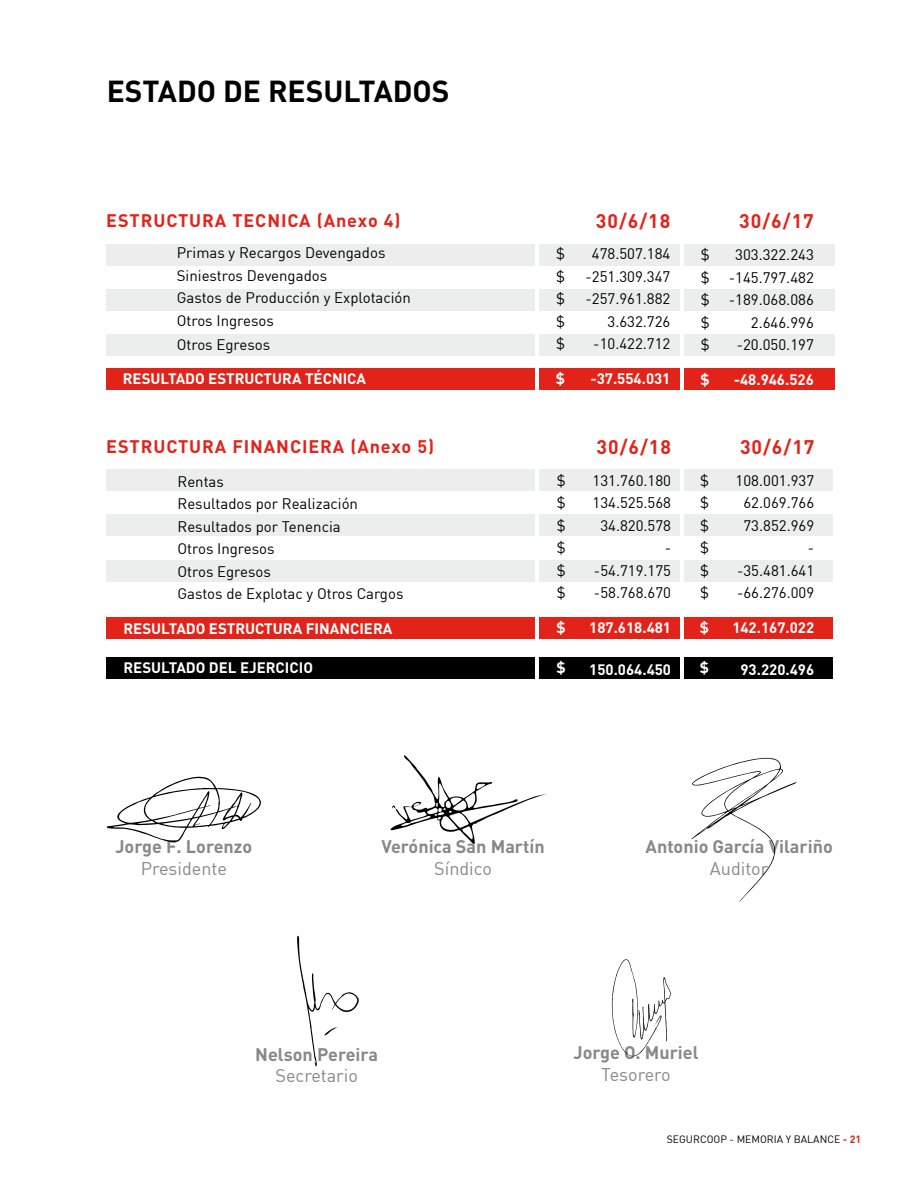
<style>
.page{position:relative;width:918px;height:1188px;background:#fff}
.page>*{position:absolute;margin:0;border:0;box-sizing:border-box;transform-origin:0 0}
.t1{font:700 30px "DIN Pro";color:#000}
.t2{font:700 19.5px "DIN Pro";letter-spacing:.05em;color:#e2231a}
.t3{font:700 18px "DIN Pro";color:#87888a}
.t4{font:700 18px "DIN Pro";letter-spacing:.05em;color:#e2231a}
.t5{font:18px "DIN";color:#87888a}
.t6{font:15px/22.5px "DIN";color:#000;text-align:right}
.t7{font:700 15px "DIN Pro";color:#fff}
.t8{font:10.5px "DIN";color:#000}
.s1{font-family:"DIN Pro";font-weight:700;color:#e2231a}
</style>
<div class="page">
<div style="left:106px;top:244px;width:728px;height:21px;background:#eceded"></div>
<div style="left:107px;top:469px;width:726px;height:22px;background:#eceded"></div>
<div style="left:106px;top:369px;width:728px;height:21px;background:#e2231a"></div>
<div style="left:107px;top:617px;width:726px;height:22px;background:#e2231a"></div>
<div style="left:107px;top:658px;width:726px;height:21px;background:#000"></div>
<div style="left:106px;top:289px;width:728px;height:22px;background:#eceded"></div>
<div style="left:107px;top:515px;width:726px;height:21px;background:#eceded"></div>
<div style="left:106px;top:334px;width:728px;height:22px;background:#eceded"></div>
<div style="left:107px;top:560px;width:726px;height:22px;background:#eceded"></div>
<hr style="left:680px;top:222px;width:4px;height:474px;background:#fff">
<hr style="left:535px;top:222px;width:4px;height:474px;background:#fff">
<svg style="left:107px;top:777px;width:154px;height:65px"></svg>
<svg style="left:612px;top:959px;width:59px;height:98px"></svg>
<svg style="left:297px;top:936px;width:62px;height:131px"></svg>
<svg style="left:391px;top:755px;width:155px;height:89px"></svg>
<svg style="left:691px;top:757px;width:106px;height:145px"></svg>
<h1 class="t1" style="left:107px;top:71px;width:344px">ESTADO DE RESULTADOS</h1>
<p class="t4" style="left:106px;top:209px;width:296px">ESTRUCTURA TECNICA (Anexo 4)</p>
<h2 class="t2" style="left:596px;top:207px;width:76px">30/6/18</h2>
<p class="t6" style="left:177px;top:241px;width:236px;text-align:left">Primas y Recargos Devengados<br>Siniestros Devengados<br>Gastos de Producción y Explotación<br>Otros Ingresos</p>
<p class="t6" style="left:177px;top:333px;width:95px">Otros Egresos</p>
<p class="t7" style="left:123px;top:369px;width:245px">RESULTADO ESTRUCTURA TÉCNICA</p>
<p class="t6" style="left:556px;top:242px;width:10px;text-align:justify">$ $ $ $ $</p>
<p class="t7" style="left:556px;top:368px;width:11px">$</p>
<p class="t6" style="left:585px;top:242px;width:86px">478.507.184 -251.309.347 -257.961.882<br>3.632.726 -10.422.712</p>
<p class="t7" style="left:590px;top:368px;width:82px">-37.554.031</p>
<p class="t4" style="left:106px;top:434px;width:329px">ESTRUCTURA FINANCIERA (Anexo 5)</p>
<h2 class="t2" style="left:597px;top:434px;width:76px">30/6/18</h2>
<p class="t6" style="left:178px;top:470px;width:227px;text-align:left">Rentas<br>Resultados por Realización<br>Resultados por Tenencia<br>Otros Ingresos<br>Otros Egresos<br>Gastos de Explotac y Otros Cargos</p>
<p class="t7" style="left:124px;top:618px;width:270px">RESULTADO ESTRUCTURA FINANCIERA</p>
<p class="t7" style="left:124px;top:658px;width:191px">RESULTADO DEL EJERCICIO</p>
<p class="t6" style="left:557px;top:469px;width:10px;text-align:justify">$ $ $ $ $ $</p>
<p class="t7" style="left:557px;top:617px;width:11px">$</p>
<p class="t7" style="left:557px;top:658px;width:11px">$</p>
<p class="t6" style="left:593px;top:469px;width:80px">131.760.180<br>134.525.568<br>34.820.578 - -54.719.175 -58.768.670</p>
<p class="t7" style="left:589px;top:617px;width:83px">187.618.481</p>
<p class="t7" style="left:589px;top:659px;width:83px">150.064.450</p>
<p class="t6" style="left:701px;top:243px;width:10px;text-align:justify">$ $ $ $ $</p>
<p class="t7" style="left:700px;top:369px;width:11px">$</p>
<p class="t6" style="left:700px;top:469px;width:10px;text-align:justify">$ $ $ $ $ $</p>
<p class="t7" style="left:700px;top:617px;width:11px">$</p>
<p class="t7" style="left:700px;top:658px;width:11px">$</p>
<h2 class="t2" style="left:739px;top:207px;width:76px">30/6/17</h2>
<p class="t6" style="left:729px;top:243px;width:86px">303.322.243 -145.797.482 -189.068.086<br>2.646.996 -20.050.197</p>
<p class="t7" style="left:734px;top:369px;width:82px">-48.946.526</p>
<h2 class="t2" style="left:740px;top:434px;width:76px">30/6/17</h2>
<p class="t6" style="left:736px;top:469px;width:80px">108.001.937<br>62.069.766<br>73.852.969 - -35.481.641 -66.276.009</p>
<p class="t7" style="left:732px;top:617px;width:83px">142.167.022</p>
<p class="t7" style="left:741px;top:659px;width:75px">93.220.496</p>
<p class="t3" style="left:115px;top:834px;width:138px">Jorge F. Lorenzo</p>
<p class="t5" style="left:141px;top:857px;width:88px">Presidente</p>
<p class="t3" style="left:381px;top:834px;width:165px">Verónica San Martín</p>
<p class="t5" style="left:434px;top:857px;width:59px">Síndico</p>
<p class="t3" style="left:646px;top:834px;width:189px">Antonio García Vilariño</p>
<p class="t5" style="left:710px;top:857px;width:60px">Auditor</p>
<p class="t3" style="left:255px;top:1042px;width:124px">Nelson Pereira</p>
<p class="t5" style="left:276px;top:1065px;width:84px">Secretario</p>
<p class="t3" style="left:574px;top:1041px;width:126px">Jorge O. Muriel</p>
<p class="t5" style="left:601px;top:1063px;width:71px">Tesorero</p>
<p class="t8" style="left:667px;top:1133px;width:196px">SEGURCOOP - MEMORIA Y BALANCE <span class="s1">- 21</span></p>
</div>
